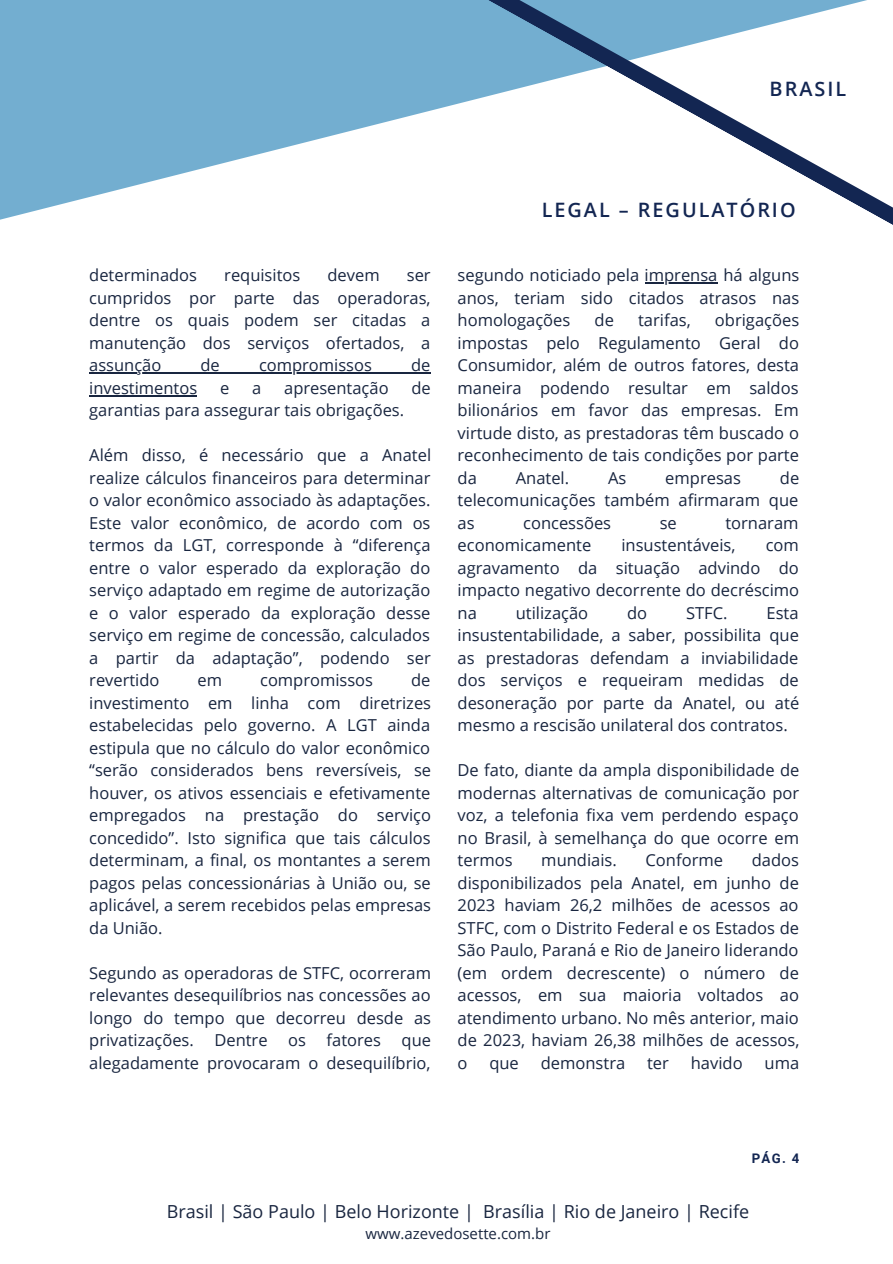
<style>
.page{position:relative;width:893px;height:1264px;background:#fff}
.page>*{position:absolute;margin:0;border:0;box-sizing:border-box;transform-origin:0 0}
.t1{font:600 19.8px "Open Sans";letter-spacing:.1em;color:#132652}
.t2{font:18px "Open Sans";color:#192640}
.t3{font:16.5px/22.5px "Open Sans";color:#192640;text-align:justify}
.t4{font:15px "Open Sans";color:#192640}
.t5{font:700 13.2px "Roboto";color:#132652}
</style>
<div class="page">
<svg style="left:0;top:0;width:718px;height:284px;fill:#73aed0"></svg>
<hr style="left:89px;top:372px;width:341px;height:1px;background:#192640">
<hr style="left:89px;top:395px;width:108px;height:1px;background:#192640">
<hr style="left:644px;top:282px;width:73px;height:2px;background:#192640">
<svg style="left:458px;top:0;width:434px;height:232px"></svg>
<p class="t1" style="left:769px;top:75px;width:78px">BRASIL</p>
<p class="t3" style="left:89px;top:264px;width:109px">determinados</p>
<p class="t3" style="left:224px;top:264px;width:77px">requisitos</p>
<p class="t3" style="left:327px;top:264px;width:54px">devem</p>
<p class="t3" style="left:89px;top:264px;width:343px;text-indent:317px">ser cumpridos por parte das operadoras, dentre os quais podem ser citadas a manutenção dos serviços ofertados, a assunção</p>
<p class="t3" style="left:200px;top:354px;width:21px">de</p>
<p class="t3" style="left:259px;top:354px;width:114px">compromissos</p>
<p class="t3" style="left:411px;top:354px;width:21px">de</p>
<p class="t3" style="left:89px;top:376px;width:109px">investimentos</p>
<p class="t3" style="left:220px;top:376px;width:11px">e</p>
<p class="t3" style="left:252px;top:376px;width:11px">a</p>
<p class="t3" style="left:284px;top:376px;width:106px">apresentação</p>
<p class="t3" style="left:411px;top:376px;width:21px">de</p>
<p class="t3" style="left:89px;top:398px;width:316px">garantias para assegurar tais obrigações.</p>
<p class="t3" style="left:89px;top:443px;width:343px">Além disso, é necessário que a Anatel realize cálculos financeiros para determinar o valor econômico associado às adaptações.<br>Este valor econômico, de acordo com os termos da LGT, corresponde à “diferença entre o valor esperado da exploração do serviço adaptado em regime de autorização e o valor esperado da exploração desse serviço em regime de concessão, calculados a partir da adaptação”, podendo ser revertido</p>
<p class="t3" style="left:89px;top:668px;width:343px;text-indent:322px">de investimento em linha com diretrizes estabelecidas pelo governo. A LGT ainda estipula que no cálculo do valor econômico “serão considerados bens reversíveis, se houver, os ativos essenciais e efetivamente empregados na prestação do serviço concedido”. Isto significa que tais cálculos determinam, a final, os montantes a serem pagos pelas concessionárias à União ou, se aplicável, a serem recebidos pelas empresas da União.</p>
<p class="t3" style="left:89px;top:961px;width:343px">Segundo as operadoras de STFC, ocorreram relevantes desequilíbrios nas concessões ao longo do tempo que decorreu desde as privatizações. Dentre os fatores que alegadamente provocaram o desequilíbrio,</p>
<p class="t3" style="left:197px;top:668px;width:26px">em</p>
<p class="t3" style="left:260px;top:668px;width:114px">compromissos</p>
<p class="t1" style="left:541px;top:196px;width:255px">LEGAL – REGULATÓRIO</p>
<p class="t3" style="left:457px;top:264px;width:343px">segundo noticiado pela imprensa há alguns anos, teriam sido citados atrasos nas homologações</p>
<p class="t3" style="left:594px;top:309px;width:21px">de</p>
<p class="t3" style="left:638px;top:309px;width:54px">tarifas,</p>
<p class="t3" style="left:457px;top:309px;width:343px;text-indent:257px">obrigações impostas pelo Regulamento Geral do Consumidor, além de outros fatores, desta maneira podendo resultar em saldos bilionários em favor das empresas. Em virtude disto, as prestadoras têm buscado o reconhecimento de tais condições por parte da</p>
<p class="t3" style="left:457px;top:466px;width:343px;text-indent:322px">de telecomunicações também afirmaram que as</p>
<p class="t3" style="left:515px;top:466px;width:55px">Anatel.</p>
<p class="t3" style="left:608px;top:466px;width:20px">As</p>
<p class="t3" style="left:665px;top:466px;width:77px">empresas</p>
<p class="t3" style="left:523px;top:511px;width:89px">concessões</p>
<p class="t3" style="left:659px;top:511px;width:19px">se</p>
<p class="t3" style="left:725px;top:511px;width:75px">tornaram</p>
<p class="t3" style="left:457px;top:533px;width:135px">economicamente</p>
<p class="t3" style="left:621px;top:533px;width:116px">insustentáveis,</p>
<p class="t3" style="left:457px;top:533px;width:343px;text-indent:308px">com agravamento da situação advindo do impacto negativo decorrente do decréscimo na</p>
<p class="t3" style="left:515px;top:601px;width:74px">utilização</p>
<p class="t3" style="left:627px;top:601px;width:22px">do</p>
<p class="t3" style="left:686px;top:601px;width:43px">STFC.</p>
<p class="t3" style="left:457px;top:601px;width:343px;text-indent:309px">Esta insustentabilidade, a saber, possibilita que as prestadoras defendam a inviabilidade dos serviços e requeiram medidas de desoneração por parte da Anatel, ou até mesmo a rescisão unilateral dos contratos.</p>
<p class="t3" style="left:457px;top:758px;width:343px">De fato, diante da ampla disponibilidade de modernas alternativas de comunicação por voz, a telefonia fixa vem perdendo espaço no Brasil, à semelhança do que ocorre em termos</p>
<p class="t3" style="left:541px;top:848px;width:77px">mundiais.</p>
<p class="t3" style="left:645px;top:848px;width:79px">Conforme</p>
<p class="t3" style="left:457px;top:848px;width:343px;text-indent:294px">dados disponibilizados pela Anatel, em junho de 2023 haviam 26,2 milhões de acessos ao STFC, com o Distrito Federal e os Estados de São Paulo, Paraná e Rio de Janeiro liderando (em ordem decrescente) o número de acessos, em sua maioria voltados ao atendimento urbano. No mês anterior, maio de 2023, haviam 26,38 milhões de acessos, o</p>
<p class="t3" style="left:489px;top:1050px;width:31px">que</p>
<p class="t3" style="left:540px;top:1050px;width:86px">demonstra</p>
<p class="t3" style="left:647px;top:1050px;width:23px">ter</p>
<p class="t3" style="left:690px;top:1050px;width:53px">havido</p>
<p class="t3" style="left:764px;top:1050px;width:36px">uma</p>
<p class="t5" style="left:751px;top:1150px;width:49px">PÁG. 4</p>
<p class="t2" style="left:167px;top:1198px;width:584px">Brasil | São Paulo | Belo Horizonte | Brasília | Rio de Janeiro | Recife</p>
<p class="t4" style="left:365px;top:1222px;width:186px">www.azevedosette.com.br</p>
</div>
